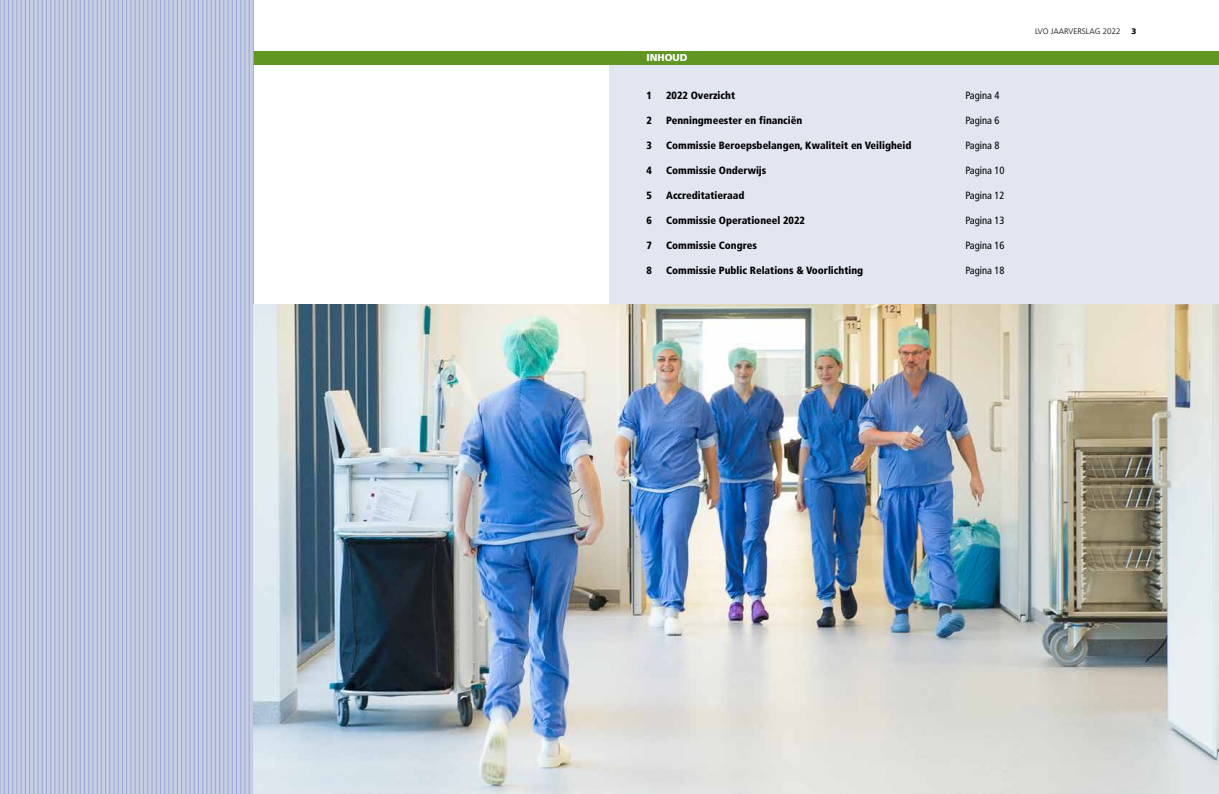
<style>
.page{position:relative;width:1219px;height:794px;background:#fff}
.page>*{position:absolute;margin:0;border:0;box-sizing:border-box;transform-origin:0 0}
.t1{font:900 condensed 10.5px "Frutiger LT Std";color:#000}
.t2{font:condensed 10.5px "Frutiger LT Std";color:#000}
.t3{font:900 10px "Frutiger LT Std";color:#fff}
.t4{font:300 8px "Frutiger LT Std";color:#000}
.t5{font:900 8px "Frutiger LT Std";color:#000}
</style>
<div class="page">
<div style="left:609px;top:51px;width:610px;height:743px;background:#e2e6f1"></div>
<div style="left:253px;top:51px;width:966px;height:13px;background:#629623"></div>
<svg style="left:1px;top:0;width:252px;height:794px;background:#c1c9df"></svg>
<hr style="left:0;top:0;width:1px;height:794px;background:#9ca7d5">
<hr style="left:4px;top:0;width:1px;height:794px;background:#9ca7d5">
<hr style="left:8px;top:0;width:1px;height:794px;background:#9ca7d5">
<hr style="left:12px;top:0;width:1px;height:794px;background:#9ca7d5">
<hr style="left:17px;top:0;width:1px;height:794px;background:#9ca7d5">
<hr style="left:21px;top:0;width:1px;height:794px;background:#9ca7d5">
<hr style="left:25px;top:0;width:1px;height:794px;background:#9ca7d5">
<hr style="left:29px;top:0;width:1px;height:794px;background:#9ca7d5">
<hr style="left:34px;top:0;width:1px;height:794px;background:#9ca7d5">
<hr style="left:38px;top:0;width:1px;height:794px;background:#9ca7d5">
<hr style="left:42px;top:0;width:1px;height:794px;background:#9ca7d5">
<hr style="left:46px;top:0;width:1px;height:794px;background:#9ca7d5">
<hr style="left:51px;top:0;width:1px;height:794px;background:#9ca7d5">
<hr style="left:55px;top:0;width:1px;height:794px;background:#9ca7d5">
<hr style="left:59px;top:0;width:1px;height:794px;background:#9ca7d5">
<hr style="left:63px;top:0;width:1px;height:794px;background:#9ca7d5">
<hr style="left:67px;top:0;width:1px;height:794px;background:#9ca7d5">
<hr style="left:72px;top:0;width:1px;height:794px;background:#9ca7d5">
<hr style="left:76px;top:0;width:1px;height:794px;background:#9ca7d5">
<hr style="left:80px;top:0;width:1px;height:794px;background:#9ca7d5">
<hr style="left:84px;top:0;width:1px;height:794px;background:#9ca7d5">
<hr style="left:89px;top:0;width:1px;height:794px;background:#9ca7d5">
<hr style="left:93px;top:0;width:1px;height:794px;background:#9ca7d5">
<hr style="left:97px;top:0;width:1px;height:794px;background:#9ca7d5">
<hr style="left:101px;top:0;width:1px;height:794px;background:#9ca7d5">
<hr style="left:105px;top:0;width:1px;height:794px;background:#9ca7d5">
<hr style="left:110px;top:0;width:1px;height:794px;background:#9ca7d5">
<hr style="left:114px;top:0;width:1px;height:794px;background:#9ca7d5">
<hr style="left:118px;top:0;width:1px;height:794px;background:#9ca7d5">
<hr style="left:122px;top:0;width:1px;height:794px;background:#9ca7d5">
<hr style="left:127px;top:0;width:1px;height:794px;background:#9ca7d5">
<hr style="left:131px;top:0;width:1px;height:794px;background:#9ca7d5">
<hr style="left:135px;top:0;width:1px;height:794px;background:#9ca7d5">
<hr style="left:139px;top:0;width:1px;height:794px;background:#9ca7d5">
<hr style="left:143px;top:0;width:1px;height:794px;background:#9ca7d5">
<hr style="left:148px;top:0;width:1px;height:794px;background:#9ca7d5">
<hr style="left:152px;top:0;width:1px;height:794px;background:#9ca7d5">
<hr style="left:156px;top:0;width:1px;height:794px;background:#9ca7d5">
<hr style="left:160px;top:0;width:1px;height:794px;background:#9ca7d5">
<hr style="left:165px;top:0;width:1px;height:794px;background:#9ca7d5">
<hr style="left:169px;top:0;width:1px;height:794px;background:#9ca7d5">
<hr style="left:173px;top:0;width:1px;height:794px;background:#9ca7d5">
<hr style="left:177px;top:0;width:1px;height:794px;background:#9ca7d5">
<hr style="left:181px;top:0;width:1px;height:794px;background:#9ca7d5">
<hr style="left:186px;top:0;width:1px;height:794px;background:#9ca7d5">
<hr style="left:190px;top:0;width:1px;height:794px;background:#9ca7d5">
<hr style="left:194px;top:0;width:1px;height:794px;background:#9ca7d5">
<hr style="left:198px;top:0;width:1px;height:794px;background:#9ca7d5">
<hr style="left:203px;top:0;width:1px;height:794px;background:#9ca7d5">
<hr style="left:207px;top:0;width:1px;height:794px;background:#9ca7d5">
<hr style="left:211px;top:0;width:1px;height:794px;background:#9ca7d5">
<hr style="left:215px;top:0;width:1px;height:794px;background:#9ca7d5">
<hr style="left:219px;top:0;width:1px;height:794px;background:#9ca7d5">
<hr style="left:224px;top:0;width:1px;height:794px;background:#9ca7d5">
<hr style="left:228px;top:0;width:1px;height:794px;background:#9ca7d5">
<hr style="left:232px;top:0;width:1px;height:794px;background:#9ca7d5">
<hr style="left:236px;top:0;width:1px;height:794px;background:#9ca7d5">
<hr style="left:241px;top:0;width:1px;height:794px;background:#9ca7d5">
<hr style="left:245px;top:0;width:1px;height:794px;background:#9ca7d5">
<hr style="left:249px;top:0;width:1px;height:794px;background:#9ca7d5">
<hr style="left:253px;top:0;width:1px;height:794px;background:#9ca7d5">
<img style="left:253px;top:304px;width:966px;height:490px">
<p class="t3" style="left:646px;top:52px;width:43px">INHOUD</p>
<p class="t1" style="left:646px;top:89px;width:7px">1</p>
<p class="t1" style="left:666px;top:89px;width:70px">2022 Overzicht</p>
<p class="t2" style="left:965px;top:89px;width:36px">Pagina 4</p>
<p class="t1" style="left:646px;top:114px;width:7px">2</p>
<p class="t1" style="left:666px;top:114px;width:138px">Penningmeester en financiën</p>
<p class="t2" style="left:965px;top:114px;width:36px">Pagina 6</p>
<p class="t1" style="left:646px;top:139px;width:7px">3</p>
<p class="t1" style="left:666px;top:139px;width:247px">Commissie Beroepsbelangen, Kwaliteit en Veiligheid</p>
<p class="t2" style="left:965px;top:139px;width:36px">Pagina 8</p>
<p class="t1" style="left:646px;top:164px;width:7px">4</p>
<p class="t1" style="left:666px;top:164px;width:102px">Commissie Onderwijs</p>
<p class="t2" style="left:965px;top:164px;width:41px">Pagina 10</p>
<p class="t1" style="left:646px;top:189px;width:7px">5</p>
<p class="t1" style="left:666px;top:189px;width:80px">Accreditatieraad</p>
<p class="t2" style="left:965px;top:189px;width:41px">Pagina 12</p>
<p class="t1" style="left:646px;top:214px;width:7px">6</p>
<p class="t1" style="left:666px;top:214px;width:140px">Commissie Operationeel 2022</p>
<p class="t2" style="left:965px;top:214px;width:41px">Pagina 13</p>
<p class="t1" style="left:646px;top:239px;width:7px">7</p>
<p class="t1" style="left:666px;top:239px;width:92px">Commissie Congres</p>
<p class="t2" style="left:965px;top:239px;width:41px">Pagina 16</p>
<p class="t1" style="left:646px;top:264px;width:7px">8</p>
<p class="t1" style="left:666px;top:264px;width:199px">Commissie Public Relations &amp; Voorlichting</p>
<p class="t2" style="left:965px;top:264px;width:41px">Pagina 18</p>
<p class="t4" style="left:1035px;top:27px;width:87px">LVO JAARVERSLAG 2022</p>
<p class="t5" style="left:1132px;top:27px;width:6px">3</p>
</div>
